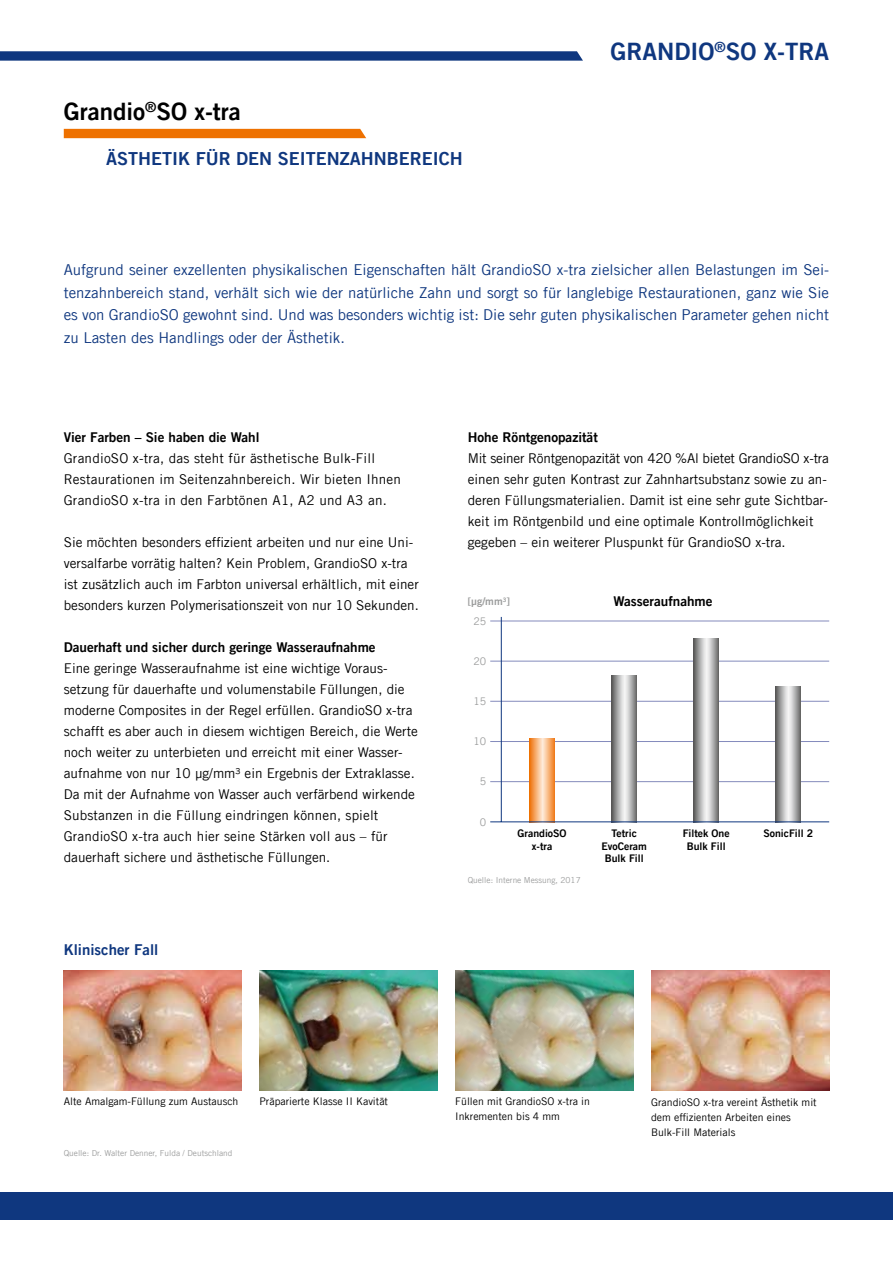
<style>
.page{position:relative;width:893px;height:1263px;background:#fff}
.page>*{position:absolute;margin:0;border:0;box-sizing:border-box;transform-origin:0 0}
.t1{font:24px "Trade Gothic LT Com Bd 2";color:#0f377f}
.t2{font:24px "Trade Gothic LT Com Bd 2";color:#000}
.t3{font:18px "Trade Gothic LT Com Bd 2";color:#0f377f}
.t4{font:15px/22.5px "Trade Gothic LT Com";color:#0f377f;text-align:justify}
.t5{font:15px "Trade Gothic LT Com Bd 2";color:#0f377f}
.t6{font:13.5px/21px "Trade Gothic LT Com";color:#000}
.t7{font:13.5px "Trade Gothic LT Com Bd 2";color:#000}
.t8{font:10.5px/15px "Trade Gothic LT Com";color:#000}
.t9{font:10.5px/12.6px "Trade Gothic LT Com Bd 2";color:#000;text-align:center}
.t10{font:10.5px "Trade Gothic LT Com";color:#9c9d9d}
.t11{font:10.5px "Trade Gothic LT Com Bd 2";color:#9c9d9d}
.t12{font:8.25px "Trade Gothic LT Com";color:#9c9d9d}
.t13{font:6.15px "Trade Gothic LT Com Bd 2";color:#9c9d9d}
.s1{font-size:10.5px}
</style>
<div class="page">
<div style="left:0;top:1192px;width:893px;height:28px;background:#0f377f"></div>
<svg style="left:0;top:51px;width:583px;height:10px;background:#1f4487"></svg>
<img style="left:64px;top:970px;width:178px;height:120px">
<img style="left:260px;top:970px;width:178px;height:120px">
<img style="left:455px;top:970px;width:178px;height:120px">
<div style="left:64px;top:129px;width:302px;height:9px;background:#ee7100"></div>
<img style="left:651px;top:970px;width:178px;height:121px">
<hr style="left:490px;top:781px;width:339px;height:1px;background:#848bbc">
<hr style="left:490px;top:741px;width:339px;height:1px;background:#848bbc">
<hr style="left:490px;top:701px;width:339px;height:1px;background:#848bbc">
<hr style="left:490px;top:661px;width:339px;height:1px;background:#848bbc">
<hr style="left:490px;top:621px;width:339px;height:1px;background:#848bbc">
<svg style="left:529px;top:739px;width:26px;height:82px;background:#f6af72"></svg>
<svg style="left:611px;top:676px;width:26px;height:145px;background:#adaeae"></svg>
<svg style="left:693px;top:638px;width:26px;height:183px;background:#adaeae"></svg>
<svg style="left:775px;top:686px;width:26px;height:135px;background:#adaeae"></svg>
<hr style="left:501px;top:617px;width:1px;height:205px;background:#0f377f">
<hr style="left:490px;top:821px;width:339px;height:1px;background:#0f377f">
<h1 class="t2" style="left:64px;top:97px;width:179px">Grandio<sup>®</sup>SO x-tra</h1>
<h2 class="t3" style="left:106px;top:147px;width:143px">ÄSTHETI K FÜR DEN</h2>
<h2 class="t3" style="left:278px;top:147px;width:22px">SEITEN</h2>
<h2 class="t3" style="left:340px;top:147px;width:46px">ZAHNBEREI</h2>
<h2 class="t3" style="left:439px;top:147px;width:25px">CH</h2>
<h1 class="t1" style="left:611px;top:37px;width:220px">Grandio<sup>®</sup>SO x-tra</h1>
<p class="t4" style="left:64px;top:259px;width:767px">Aufgrund seiner exzellenten physikalischen Eigenschaften hält GrandioSO x-tra zielsicher allen Belastungen im Sei&shy;tenzahnbereich stand, verhält sich wie der natürliche Zahn und sorgt so für langlebige Restaurationen, ganz wie Sie es von GrandioSO gewohnt sind. Und was besonders wichtig ist: Die sehr guten physikalischen Parameter gehen nicht zu Lasten des Handlings oder der Ästhetik.</p>
<p class="t7" style="left:64px;top:429px;width:197px">Vier Farben – Sie haben die Wahl</p>
<p class="t6" style="left:64px;top:448px;width:339px">GrandioSO x-tra, das steht für ästhetische Bulk-Fill<br>Restaurationen im Seitenzahnbereich. Wir bieten Ihnen<br>GrandioSO x-tra in den Farbtönen A1, A2 und A3 an.</p>
<p class="t6" style="left:64px;top:532px;width:357px">Sie möchten besonders effizient arbeiten und nur eine Uni&shy;versalfarbe vorrätig halten? Kein Problem, GrandioSO x-tra ist zusätzlich auch im Farbton universal erhältlich, mit einer besonders kurzen Polymerisationszeit von nur 10 Sekunden.</p>
<p class="t7" style="left:64px;top:639px;width:313px">Dauerhaft und sicher durch geringe Wasseraufnahme</p>
<p class="t6" style="left:64px;top:658px;width:356px">Eine geringe Wasseraufnahme ist eine wichtige Voraus&shy;setzung für dauerhafte und volumenstabile Füllungen, die moderne Composites in der Regel erfüllen. GrandioSO x-tra schafft es aber auch in diesem wichtigen Bereich, die Werte noch weiter zu unterbieten und erreicht mit einer Wasser&shy;aufnahme von nur 10 μg/mm³ ein Ergebnis der Extraklasse.<br>Da mit der Aufnahme von Wasser auch verfärbend wirkende Substanzen in die Füllung eindringen können, spielt GrandioSO x-tra auch hier seine Stärken voll aus – für dauerhaft sichere und ästhetische Füllungen.</p>
<p class="t5" style="left:64px;top:941px;width:96px">Klinischer Fall</p>
<p class="t7" style="left:468px;top:429px;width:132px">Hohe Röntgenopazität</p>
<p class="t6" style="left:468px;top:448px;width:363px">Mit seiner Röntgenopazität von 420 %Al bietet GrandioSO x-tra einen sehr guten Kontrast zur Zahnhartsubstanz sowie zu an&shy;deren Füllungsmaterialien. Damit ist eine sehr gute Sichtbar&shy;keit im Röntgenbild und eine optimale Kontrollmöglichkeit gegeben – ein weiterer Pluspunkt für GrandioSO x-tra.</p>
<p class="t11" style="left:468px;top:595px;width:36px">[µg/mm</p>
<p class="t7" style="left:613px;top:592px;width:101px">Wasseraufnahme</p>
<p class="t13" style="left:503px;top:595px;width:9px">3<span class="s1">]</span></p>
<p class="t10" style="left:473px;top:614px;width:14px">25</p>
<p class="t10" style="left:473px;top:655px;width:14px">20</p>
<p class="t10" style="left:473px;top:695px;width:14px">15</p>
<p class="t10" style="left:473px;top:735px;width:14px">10</p>
<p class="t10" style="left:480px;top:775px;width:8px">5</p>
<p class="t10" style="left:480px;top:815px;width:8px">0</p>
<p class="t9" style="left:518px;top:827px;width:50px">GrandioSO x-tra</p>
<p class="t12" style="left:468px;top:875px;width:114px">Quelle: Interne Messung, 2017</p>
<p class="t9" style="left:611px;top:827px;width:27px">Tetric</p>
<p class="t9" style="left:763px;top:827px;width:51px">SonicFill 2</p>
<p class="t9" style="left:601px;top:839px;width:47px">EvoCeram<br>Bulk Fill</p>
<p class="t9" style="left:683px;top:827px;width:48px">Filtek One<br>Bulk Fill</p>
<p class="t8" style="left:64px;top:1094px;width:176px">Alte Amalgam-Füllung zum Austausch</p>
<p class="t8" style="left:260px;top:1094px;width:130px">Präparierte Klasse II Kavität</p>
<p class="t8" style="left:455px;top:1094px;width:136px">Füllen mit GrandioSO x-tra in<br>Inkrementen bis 4 mm</p>
<p class="t12" style="left:64px;top:1148px;width:170px">Quelle: Dr. Walter Denner, Fulda / Deutschland</p>
<p class="t8" style="left:651px;top:1094px;width:167px">GrandioSO x-tra vereint Ästhetik mit dem effizienten Arbeiten eines<br>Bulk-Fill Materials</p>
</div>
